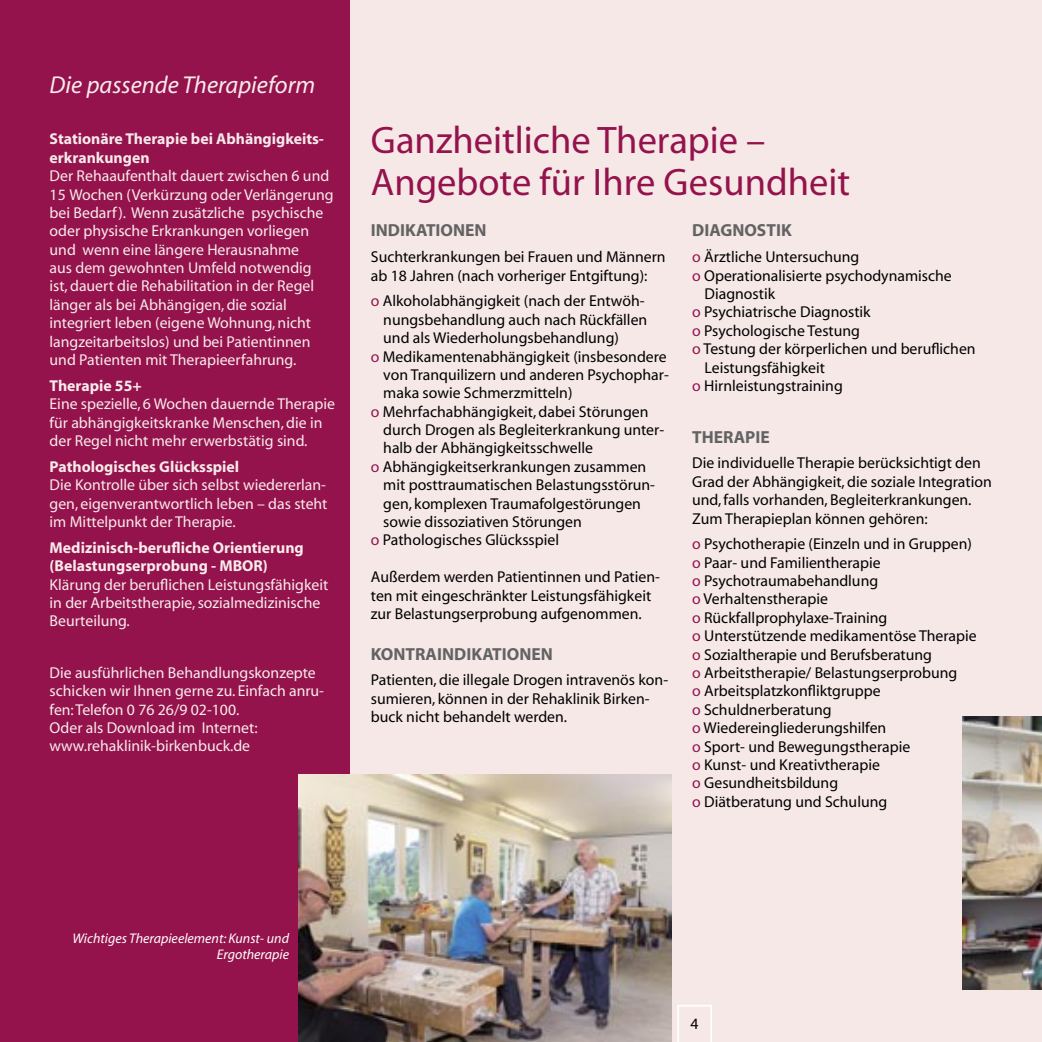
<style>
.page{position:relative;width:1042px;height:1042px;background:#f5e8e7}
.page>*{position:absolute;margin:0;border:0;box-sizing:border-box;transform-origin:0 0}
.headline{font:38.5px "Myriad";color:#95134c}
.Subline_kleiner_hell{font:italic 24.5px "Myriad";color:#f7ebec}
.Subline_2{font:700 17.5px "Myriad";color:#636363}
.standardliste{font:15.75px/18.4px "Myriad";color:#000}
.Standardtext_hell{font:15.75px/18.4px "Myriad";color:#f7ebec}
.Standardtext{font:15.75px/18.4px "Myriad";color:#000}
.bildtext{font:italic 14px/15.8px "Myriad";color:#fff;text-align:right}
.s1{font-weight:700;color:#f6e9ea}
.s2{font-weight:700}
.s3{font-weight:700;color:#f5eae8}
.s4{color:#95134c}
</style>
<div class="page">
<div style="left:0;top:0;width:350px;height:1042px;background:#95134c"></div>
<svg style="left:677px;top:1005px;width:35px;height:37px"></svg>
<img style="left:299px;top:774px;width:372px;height:268px">
<img style="left:962px;top:717px;width:80px;height:273px">
<p class="Subline_kleiner_hell" style="left:50px;top:72px;width:267px">Die passende Therapieform</p>
<p class="Standardtext_hell" style="left:50px;top:131px;width:286px"><span class="s1">Stationäre Therapie bei Abhängigkeits&shy;erkrankungen<br></span>Der Rehaaufenthalt dauert zwischen 6 und 15 Wochen (Verkürzung oder Verlängerung bei Bedarf). Wenn zusätzliche psychische oder physische Erkrankungen vorliegen und wenn eine längere Herausnahme<br>aus dem gewohnten Umfeld notwendig ist, dauert die Rehabilitation in der Regel länger als bei Abhängigen, die sozial integriert leben (eigene Wohnung, nicht langzeitarbeitslos) und bei Patientinnen und Patienten mit Therapieerfahrung.</p>
<p class="Standardtext_hell" style="left:50px;top:377px;width:287px"><span class="s2">Therapie 55+<br></span>Eine spezielle, 6 Wochen dauernde Therapie für abhängigkeitskranke Menschen, die in der Regel nicht mehr erwerbstätig sind.</p>
<p class="Standardtext_hell" style="left:50px;top:458px;width:279px"><span class="s3">Pathologisches Glücksspiel<br></span>Die Kontrolle über sich selbst wiedererlan&shy;gen, eigenverantwortlich leben – das steht im Mittelpunkt der Therapie.</p>
<p class="Standardtext_hell" style="left:50px;top:539px;width:280px"><span class="s2">Medizinisch-berufliche Orientierung (Belastungserprobung - MBOR)<br></span>Klärung der beruflichen Leistungsfähigkeit in der Arbeitstherapie, sozialmedizinische Beurteilung.</p>
<p class="Standardtext_hell" style="left:50px;top:664px;width:276px">Die ausführlichen Behandlungskonzepte schicken wir Ihnen gerne zu. Einfach anru&shy;fen: Telefon 0 76 26/9 02-100.<br>Oder als Download im Internet: www.rehaklinik-birkenbuck.de</p>
<p class="headline" style="left:371px;top:121px;width:396px">Ganzheitliche Therapie –</p>
<p class="headline" style="left:371px;top:163px;width:481px">Angebote für Ihre Gesundheit</p>
<p class="Subline_2" style="left:371px;top:221px;width:117px">INDIKATIONEN</p>
<p class="Standardtext" style="left:371px;top:248px;width:296px">Suchterkrankungen bei Frauen und Männern ab 18 Jahren (nach vorheriger Entgiftung):</p>
<p class="standardliste" style="left:383px;top:293px;width:265px;text-indent:-12px"><span class="s4">o</span> Alkoholabhängigkeit (nach der Entwöh&shy;nungsbehandlung auch nach Rückfällen und als Wiederholungsbehandlung)</p>
<p class="standardliste" style="left:383px;top:348px;width:287px;text-indent:-12px"><span class="s4">o</span> Medikamentenabhängigkeit (insbesondere von Tranquilizern und anderen Psychophar&shy;maka sowie Schmerzmitteln)</p>
<p class="standardliste" style="left:383px;top:403px;width:282px;text-indent:-12px"><span class="s4">o</span> Mehrfachabhängigkeit, dabei Störungen durch Drogen als Begleiterkrankung unter&shy;halb der Abhängigkeitsschwelle</p>
<p class="standardliste" style="left:383px;top:458px;width:273px;text-indent:-12px"><span class="s4">o</span> Abhängigkeitserkrankungen zusammen mit posttraumatischen Belastungsstörun&shy;gen, komplexen Traumafolgestörungen sowie dissoziativen Störungen</p>
<p class="standardliste" style="left:371px;top:531px;width:190px"><span class="s4">o</span> Pathologisches Glücksspiel</p>
<p class="Standardtext" style="left:371px;top:568px;width:291px">Außerdem werden Patientinnen und Patien&shy;ten mit eingeschränkter Leistungsfähigkeit zur Belastungserprobung aufgenommen.</p>
<p class="Subline_2" style="left:371px;top:645px;width:183px">KONTRAINDIKATIONEN</p>
<p class="Standardtext" style="left:371px;top:671px;width:299px">Patienten, die illegale Drogen intravenös kon&shy;sumieren, können in der Rehaklinik Birken&shy;buck nicht behandelt werden.</p>
<p class="Subline_2" style="left:692px;top:221px;width:101px">DIAGNOSTIK</p>
<p class="standardliste" style="left:692px;top:248px;width:169px"><span class="s4">o</span> Ärztliche Untersuchung</p>
<p class="standardliste" style="left:704px;top:267px;width:249px;text-indent:-12px"><span class="s4">o</span> Operationalisierte psychodynamische<br>Diagnostik</p>
<p class="standardliste" style="left:692px;top:304px;width:180px"><span class="s4">o</span> Psychiatrische Diagnostik</p>
<p class="standardliste" style="left:692px;top:322px;width:169px"><span class="s4">o</span> Psychologische Testung</p>
<p class="standardliste" style="left:704px;top:340px;width:273px;text-indent:-12px"><span class="s4">o</span> Testung der körperlichen und beruflichen<br>Leistungsfähigkeit</p>
<p class="standardliste" style="left:692px;top:377px;width:152px"><span class="s4">o</span> Hirnleistungstraining</p>
<p class="Subline_2" style="left:692px;top:428px;width:79px">THERAPIE</p>
<p class="Standardtext" style="left:692px;top:454px;width:301px">Die individuelle Therapie berücksichtigt den Grad der Abhängigkeit, die soziale Integration und, falls vorhanden, Begleiterkrankungen.<br>Zum Therapieplan können gehören:</p>
<p class="standardliste" style="left:692px;top:535px;width:281px"><span class="s4">o</span> Psychotherapie (Einzeln und in Gruppen)</p>
<p class="standardliste" style="left:692px;top:554px;width:190px"><span class="s4">o</span> Paar- und Familientherapie</p>
<p class="standardliste" style="left:692px;top:572px;width:187px"><span class="s4">o</span> Psychotraumabehandlung</p>
<p class="standardliste" style="left:692px;top:591px;width:137px"><span class="s4">o</span> Verhaltenstherapie</p>
<p class="standardliste" style="left:692px;top:609px;width:197px"><span class="s4">o</span> Rückfallprophylaxe-Training</p>
<p class="standardliste" style="left:692px;top:627px;width:286px"><span class="s4">o</span> Unterstützende medikamentöse Therapie</p>
<p class="standardliste" style="left:692px;top:646px;width:241px"><span class="s4">o</span> Sozialtherapie und Berufsberatung</p>
<p class="standardliste" style="left:692px;top:664px;width:267px"><span class="s4">o</span> Arbeitstherapie/ Belastungserprobung</p>
<p class="standardliste" style="left:692px;top:682px;width:190px"><span class="s4">o</span> Arbeitsplatzkonfliktgruppe</p>
<p class="standardliste" style="left:692px;top:701px;width:141px"><span class="s4">o</span> Schuldnerberatung</p>
<p class="standardliste" style="left:692px;top:719px;width:196px"><span class="s4">o</span> Wiedereingliederungshilfen</p>
<p class="standardliste" style="left:692px;top:738px;width:220px"><span class="s4">o</span> Sport- und Bewegungstherapie</p>
<p class="standardliste" style="left:692px;top:756px;width:189px"><span class="s4">o</span> Kunst- und Kreativtherapie</p>
<p class="standardliste" style="left:692px;top:774px;width:147px"><span class="s4">o</span> Gesundheitsbildung</p>
<p class="standardliste" style="left:692px;top:793px;width:197px"><span class="s4">o</span> Diätberatung und Schulung</p>
<p class="bildtext" style="left:72px;top:931px;width:218px">Wichtiges Therapieelement: Kunst- und<br>Ergotherapie</p>
<p class="Standardtext" style="left:690px;top:1015px;width:10px">4</p>
</div>
